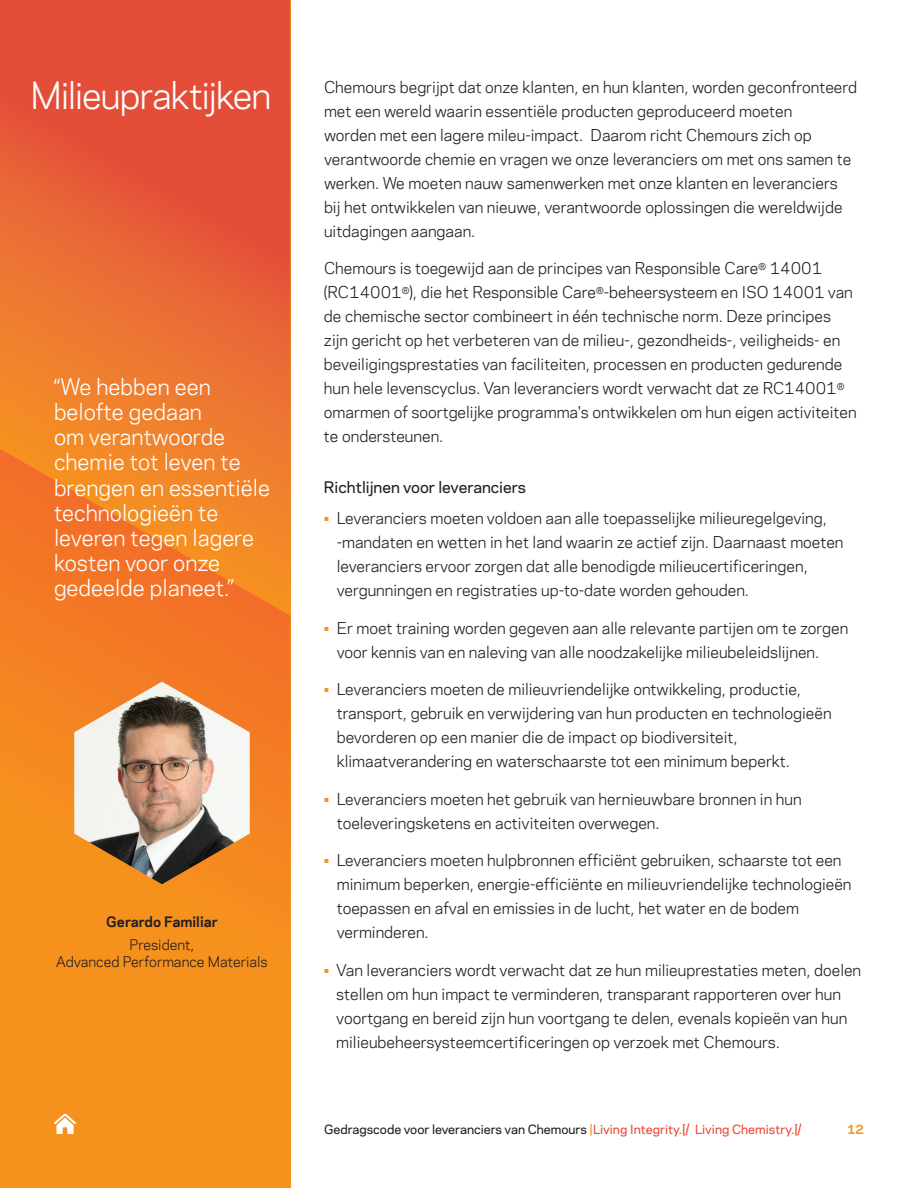
<style>
.page{position:relative;width:918px;height:1188px;background:#fff}
.page>*{position:absolute;margin:0;border:0;box-sizing:border-box;transform-origin:0 0}
.t1{font:34.5px "Chemours Sans";letter-spacing:-.035em;color:#fff}
.t2{font:21px/25.2px "Chemours Sans";color:#fff}
.t3{font:15px/24px "Chemours Sans";color:#231f20}
.t4{font:500 15px "Chemours Sans";color:#231f20}
.t5{font:13.5px/16.2px "Chemours Sans";color:#231f20;text-align:center}
.t6{font:700 13.5px "Chemours Sans";color:#231f20}
.t7{font:500 12px "Chemours Sans";color:#231f20}
.t8{font:700 12px "Chemours Sans";color:#f6911e}
.s1{color:#f6911e}
.s2{color:#ef4835}
</style>
<div class="page">
<div style="left:0;top:0;width:290px;height:1188px;background:#f6911e"></div>
<svg style="left:0;top:0;width:291px;height:616px;background:#e76135"></svg>
<svg style="left:0;top:441px;width:290px;height:444px"></svg>
<img style="left:74px;top:682px;width:176px;height:202px">
<svg style="left:54px;top:1114px;width:22px;height:20px"></svg>
<h1 class="t1" style="left:31px;top:69px;width:242px">Milieupraktijken</h1>
<h2 class="t2" style="left:54px;top:373px;width:218px">“We hebben een belofte gedaan<br>om verantwoorde chemie tot leven te brengen en essentiële technologieën te leveren tegen lagere kosten voor onze gedeelde planeet.”</h2>
<p class="t6" style="left:106px;top:912px;width:113px">Gerardo Familiar</p>
<p class="t5" style="left:56px;top:936px;width:213px">President,<br>Advanced Performance Materials</p>
<p class="t3" style="left:324px;top:74px;width:535px">Chemours begrijpt dat onze klanten, en hun klanten, worden geconfronteerd met een wereld waarin essentiële producten geproduceerd moeten<br>worden met een lagere mileu-impact. Daarom richt Chemours zich op verantwoorde chemie en vragen we onze leveranciers om met ons samen te werken. We moeten nauw samenwerken met onze klanten en leveranciers bij het ontwikkelen van nieuwe, verantwoorde oplossingen die wereldwijde uitdagingen aangaan.</p>
<p class="t3" style="left:324px;top:256px;width:534px">Chemours is toegewijd aan de principes van Responsible Care<sup>®</sup> 14001 (RC14001<sup>®</sup>), die het Responsible Care<sup>®</sup>-beheersysteem en ISO 14001 van de chemische sector combineert in één technische norm. Deze principes zijn gericht op het verbeteren van de milieu-, gezondheids-, veiligheids- en beveiligingsprestaties van faciliteiten, processen en producten gedurende hun hele levenscyclus. Van leveranciers wordt verwacht dat ze RC14001<sup>® </sup>omarmen of soortgelijke programma's ontwikkelen om hun eigen activiteiten te ondersteunen.</p>
<p class="t4" style="left:324px;top:476px;width:203px">Richtlijnen voor leveranciers</p>
<p class="t3" style="left:337px;top:506px;width:508px;text-indent:-13px"><span class="s1">•</span> Leveranciers moeten voldoen aan alle toepasselijke milieuregelgeving, -mandaten en wetten in het land waarin ze actief zijn. Daarnaast moeten leveranciers ervoor zorgen dat alle benodigde milieucertificeringen, vergunningen en registraties up-to-date worden gehouden.</p>
<p class="t3" style="left:337px;top:615px;width:513px;text-indent:-13px"><span class="s1">•</span> Er moet training worden gegeven aan alle relevante partijen om te zorgen voor kennis van en naleving van alle noodzakelijke milieubeleidslijnen.</p>
<p class="t3" style="left:337px;top:677px;width:496px;text-indent:-13px"><span class="s1">•</span> Leveranciers moeten de milieuvriendelijke ontwikkeling, productie, transport, gebruik en verwijdering van hun producten en technologieën bevorderen op een manier die de impact op biodiversiteit, klimaatverandering en waterschaarste tot een minimum beperkt.</p>
<p class="t3" style="left:337px;top:786px;width:466px;text-indent:-13px"><span class="s1">•</span> Leveranciers moeten het gebruik van hernieuwbare bronnen in hun toeleveringsketens en activiteiten overwegen.</p>
<p class="t3" style="left:337px;top:848px;width:516px;text-indent:-13px"><span class="s1">•</span> Leveranciers moeten hulpbronnen efficiënt gebruiken, schaarste tot een minimum beperken, energie-efficiënte en milieuvriendelijke technologieën toepassen en afval en emissies in de lucht, het water en de bodem verminderen.</p>
<p class="t3" style="left:336px;top:957px;width:526px;text-indent:-12px"><span class="s1">•</span> Van leveranciers wordt verwacht dat ze hun milieuprestaties meten, doelen stellen om hun impact te verminderen, transparant rapporteren over hun voortgang en bereid zijn hun voortgang te delen, evenals kopieën van hun milieubeheersysteemcertificeringen op verzoek met Chemours.</p>
<p class="t7" style="left:324px;top:1120px;width:479px">Gedragscode voor leveranciers van Chemours <span class="s1">|</span><span class="s2">Living Integrity.[/ Living Chemistry.[/</span></p>
<p class="t8" style="left:847px;top:1120px;width:18px">12</p>
</div>
